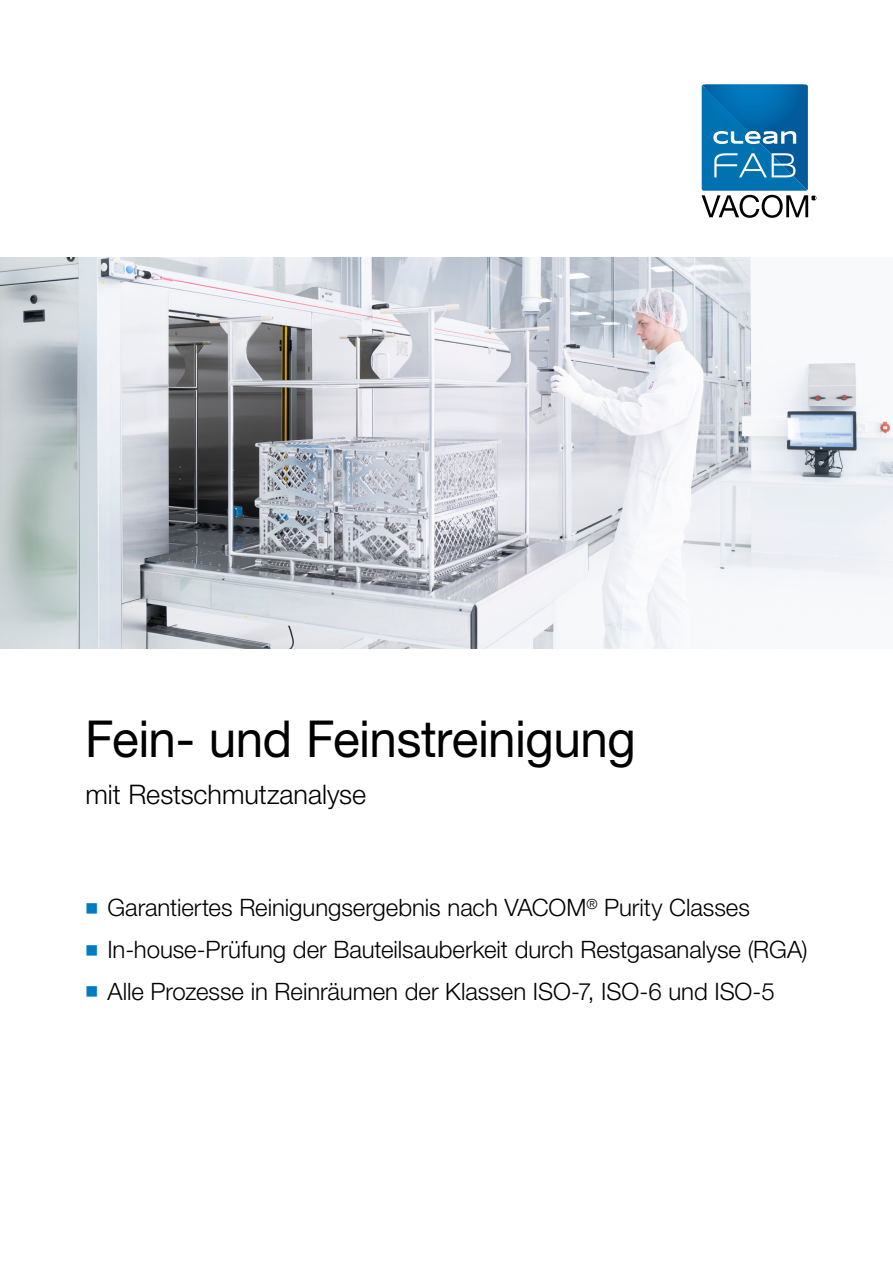
<style>
.page{position:relative;width:893px;height:1263px;background:#fff}
.page>*{position:absolute;margin:0;border:0;box-sizing:border-box;transform-origin:0 0}
.t1{font:51px "Helvetica Neue LTW1 G";letter-spacing:-.01em;color:#000}
.t2{font:300 27px "Helvetica Neue LTW1 G";letter-spacing:-.005em;color:#000}
.t3{font:300 24px "Helvetica Neue LTW1 G";letter-spacing:-.005em;color:#000}
.s1{color:#007bc2}
</style>
<div class="page">
<svg style="left:702px;top:85px;width:114px;height:133px"></svg>
<img style="left:0;top:257px;width:893px;height:391px">
<h1 class="t1" style="left:85px;top:707px;width:552px">Fein- und Feinstreinigung</h1>
<p class="t2" style="left:86px;top:778px;width:282px">mit Restschmutzanalyse</p>
<p class="t3" style="left:85px;top:893px;width:666px"><span class="s1">■</span> Garantiertes Reinigungsergebnis nach VACOM<sup>®</sup> Purity Classes</p>
<p class="t3" style="left:85px;top:935px;width:724px"><span class="s1">■</span> In-house-Prüfung der Bauteilsauberkeit durch Restgasanalyse (RGA)</p>
<p class="t3" style="left:85px;top:976px;width:691px"><span class="s1">■</span> Alle Prozesse in Reinräumen der Klassen ISO-7, ISO-6 und ISO-5</p>
</div>
